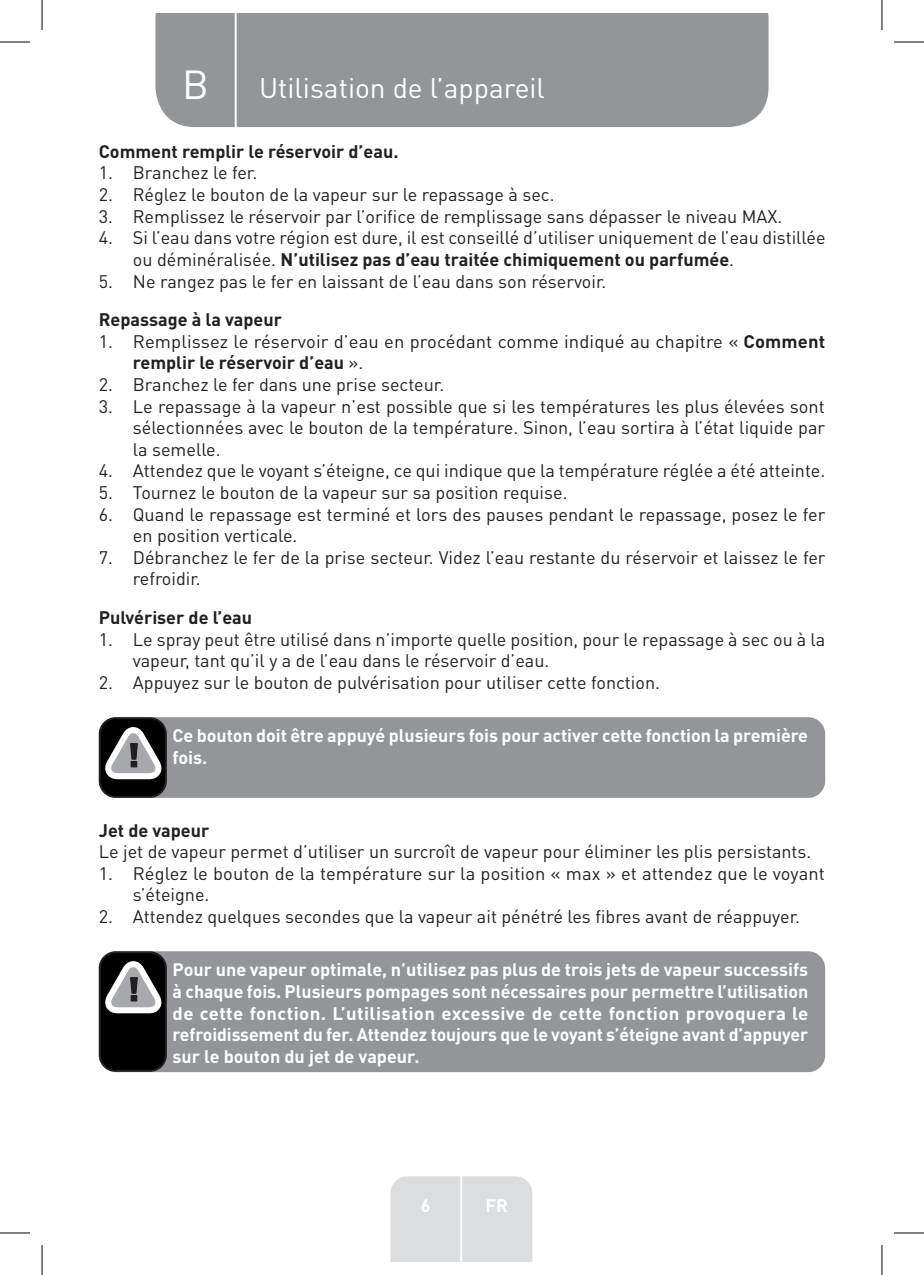
<style>
.page{position:relative;width:924px;height:1275px;background:#fff}
.page>*{position:absolute;margin:0;border:0;box-sizing:border-box;transform-origin:0 0}
.t1{font:40px "DIN Pro";color:#fff}
.TitreGauche__gabarit{font:28px "DIN Pro";color:#fff}
.Body{font:18px/21.6px "DIN Pro";color:#231f20}
.White_Text{font:700 18px/21.6px "DIN Pro";color:#fff}
.Headline-02_SB{font:700 18px "DIN Pro";color:#231f20}
.s1{font-weight:700}
</style>
<div class="page">
<div style="left:155px;top:14px;width:613px;height:113px;background:#939598"></div>
<div style="left:390px;top:1176px;width:142px;height:85px;background:#dcdddf"></div>
<hr style="left:460px;top:1153px;width:2px;height:108px;background:#fff">
<hr style="left:234px;top:14px;width:2px;height:116px;background:#fff">
<div style="left:99px;top:717px;width:725px;height:81px;background:#939598;border-radius:17px"></div>
<div style="left:100px;top:718px;width:66px;height:79px;background:#000;border-radius:16px"></div>
<div style="left:99px;top:717px;width:68px;height:81px;border:2px solid #231f20;border-radius:16px"></div>
<svg style="left:105px;top:727px;width:57px;height:52px"></svg>
<div style="left:99px;top:951px;width:725px;height:121px;background:#939598;border-radius:17px"></div>
<div style="left:100px;top:952px;width:66px;height:118px;background:#000;border-radius:16px"></div>
<div style="left:99px;top:951px;width:68px;height:120px;border:2px solid #231f20;border-radius:16px"></div>
<svg style="left:105px;top:961px;width:57px;height:52px"></svg>
<hr style="left:0;top:42px;width:30px;height:1px;background:#000">
<hr style="left:893px;top:42px;width:30px;height:1px;background:#000">
<hr style="left:0;top:1232px;width:30px;height:1px;background:#000">
<hr style="left:893px;top:1232px;width:30px;height:1px;background:#000">
<hr style="left:42px;top:0;width:1px;height:30px;background:#000">
<hr style="left:42px;top:1245px;width:1px;height:30px;background:#000">
<hr style="left:881px;top:0;width:1px;height:30px;background:#000">
<hr style="left:881px;top:1245px;width:1px;height:30px;background:#000">
<p class="t1" style="left:182px;top:57px;width:28px">B</p>
<p class="TitreGauche__gabarit" style="left:259px;top:69px;width:287px">Utilisation de l’appareil</p>
<p class="Headline-02_SB" style="left:99px;top:139px;width:301px">Comment remplir le réservoir d’eau.</p>
<p class="Body" style="left:99px;top:161px;width:160px">1. Branchez le fer.</p>
<p class="Body" style="left:99px;top:183px;width:457px">2. Réglez le bouton de la vapeur sur le repassage à sec.</p>
<p class="Body" style="left:99px;top:205px;width:684px">3. Remplissez le réservoir par l’orifice de remplissage sans dépasser le niveau MAX.</p>
<p class="Body" style="left:133px;top:226px;width:694px;text-indent:-34px">4. Si l’eau dans votre région est dure, il est conseillé d’utiliser uniquement de l’eau distillée ou déminéralisée. <span class="s1">N’utilisez pas d’eau traitée chimiquement ou parfumée</span>.</p>
<p class="Body" style="left:99px;top:269px;width:508px">5. Ne rangez pas le fer en laissant de l’eau dans son réservoir.</p>
<p class="Headline-02_SB" style="left:99px;top:307px;width:185px">Repassage à la vapeur</p>
<p class="Body" style="left:133px;top:330px;width:693px;text-indent:-34px">1. Remplissez le réservoir d’eau en procédant comme indiqué au chapitre « <span class="s1">Comment remplir le réservoir d’eau</span> ».</p>
<p class="Body" style="left:99px;top:373px;width:347px">2. Branchez le fer dans une prise secteur.</p>
<p class="Body" style="left:133px;top:394px;width:693px;text-align:justify;text-indent:-34px">3. Le repassage à la vapeur n’est possible que si les températures les plus élevées sont sélectionnées avec le bouton de la température. Sinon, l’eau sortira à l’état liquide par la semelle.</p>
<p class="Body" style="left:99px;top:459px;width:727px">4. Attendez que le voyant s’éteigne, ce qui indique que la température réglée a été atteinte.</p>
<p class="Body" style="left:99px;top:481px;width:470px">5. Tournez le bouton de la vapeur sur sa position requise.</p>
<p class="Body" style="left:133px;top:502px;width:693px;text-indent:-34px">6. Quand le repassage est terminé et lors des pauses pendant le repassage, posez le fer en position verticale.</p>
<p class="Body" style="left:133px;top:546px;width:694px;text-indent:-34px">7. Débranchez le fer de la prise secteur. Videz l’eau restante du réservoir et laissez le fer refroidir.</p>
<p class="Headline-02_SB" style="left:99px;top:605px;width:155px">Pulvériser de l’eau</p>
<p class="Body" style="left:133px;top:627px;width:693px;text-indent:-34px">1. Le spray peut être utilisé dans n’importe quelle position, pour le repassage à sec ou à la vapeur, tant qu’il y a de l’eau dans le réservoir d’eau.</p>
<p class="Body" style="left:99px;top:671px;width:562px">2. Appuyez sur le bouton de pulvérisation pour utiliser cette fonction.</p>
<p class="White_Text" style="left:172px;top:724px;width:636px">Ce bouton doit être appuyé plusieurs fois pour activer cette fonction la première fois.</p>
<p class="Headline-02_SB" style="left:99px;top:817px;width:112px">Jet de vapeur</p>
<p class="Body" style="left:99px;top:840px;width:713px">Le jet de vapeur permet d’utiliser un surcroît de vapeur pour éliminer les plis persistants.</p>
<p class="Body" style="left:133px;top:861px;width:693px;text-indent:-34px">1. Réglez le bouton de la température sur la position « max » et attendez que le voyant s’éteigne.</p>
<p class="Body" style="left:99px;top:905px;width:702px">2. Attendez quelques secondes que la vapeur ait pénétré les fibres avant de réappuyer.</p>
<p class="White_Text" style="left:172px;top:958px;width:637px;text-align:justify">Pour une vapeur optimale, n’utilisez pas plus de trois jets de vapeur successifs à chaque fois. Plusieurs pompages sont nécessaires pour permettre l’utilisation de cette fonction. L’utilisation excessive de cette fonction provoquera le refroidissement du fer. Attendez toujours que le voyant s’éteigne avant d’appuyer sur le bouton du jet de vapeur.</p>
<p class="White_Text" style="left:420px;top:1193px;width:11px">6</p>
<p class="White_Text" style="left:485px;top:1193px;width:24px">FR</p>
</div>
